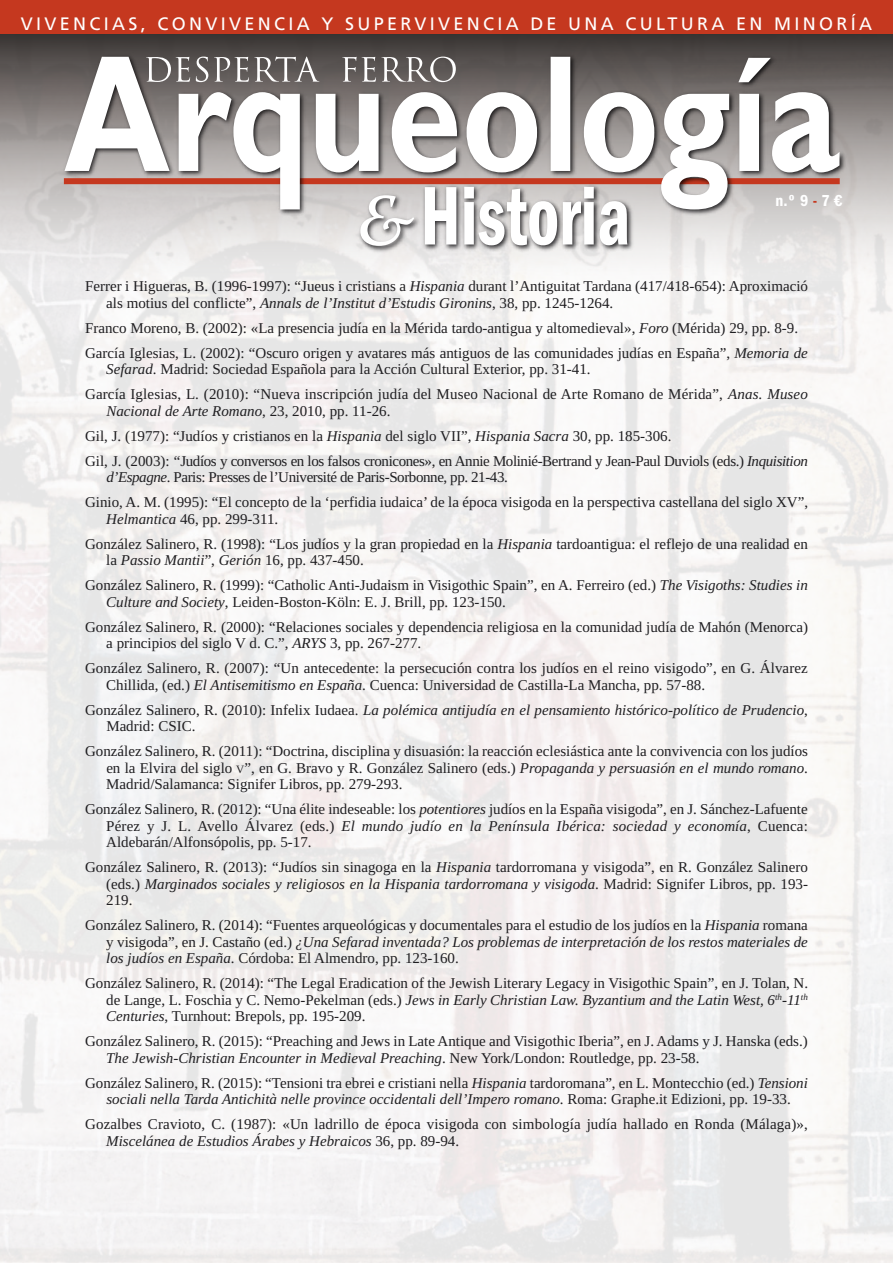
<style>
.page{position:relative;width:893px;height:1263px;background:#fff}
.page>*{position:absolute;margin:0;border:0;box-sizing:border-box;transform-origin:0 0}
.t1{font:18px "Frutiger LT Std";letter-spacing:.185em;color:#fff}
.t2{font:600 condensed 16.5px "Franklin Gothic LT";color:#fff}
.t3{font:15px/16.5px "Liberation Serif";color:#1f1e21}
.t4{font:15px/25px "Liberation Serif";letter-spacing:-.025em;color:#1f1e21}
.s1{color:#c5381f}
.s2{font-style:italic}
.s3{font-size:11.25px}
</style>
<div class="page">
<svg style="left:0;top:34px;width:893px;height:246px;background:#b4b1b0"></svg>
<img style="left:59px;top:52px;width:791px;height:169px">
<svg style="left:64px;top:57px;width:775px;height:152px"></svg>
<svg style="left:146px;top:57px;width:310px;height:25px;background:#7f7a79"></svg>
<div style="left:0;top:0;width:893px;height:34px;background:#c5381f"></div>
<img style="left:420px;top:182px;width:218px;height:75px">
<svg style="left:425px;top:187px;width:202px;height:58px"></svg>
<img style="left:355px;top:190px;width:70px;height:67px">
<svg style="left:360px;top:195px;width:54px;height:51px"></svg>
<p class="t1" style="left:21px;top:16px;width:853px">VIVENCIAS, CONVIVENCIA Y SUPERVIVENCIA DE UNA CULTURA EN MINORÍA</p>
<p class="t2" style="left:776px;top:191px;width:69px">n.º 9 <span class="s1">-</span> 7 €</p>
<p class="t3" style="left:106px;top:278px;width:703px;text-indent:-21px">Ferrer i Higueras, B. (1996-1997): “Jueus i cristians a <span class="s2">Hispania</span> durant l’Antiguitat Tardana (417/418-654): Aproximació als motius del conflicte”, <span class="s2">Annals de l’Institut d’Estudis Gironins</span>, 38, pp. 1245-1264.</p>
<p class="t3" style="left:85px;top:315px;width:724px;line-height:25px">Franco Moreno, B. (2002): «La presencia judía en la Mérida tardo-antigua y altomedieval», <span class="s2">Foro</span> (Mérida) 29, pp. 8-9.<br>García Iglesias, L. (2002): “Oscuro origen y avatares más antiguos de las comunidades judías en España”, <span class="s2">Memoria de</span></p>
<p class="t3" style="left:85px;top:356px;width:724px;line-height:25px;text-indent:21px"><span class="s2">Sefarad</span>. Madrid: Sociedad Española para la Acción Cultural Exterior, pp. 31-41.<br>García Iglesias, L. (2010): “Nueva inscripción judía del Museo Nacional de Arte Romano de Mérida”, <span class="s2">Anas. Museo</span></p>
<p class="t4" style="left:85px;top:398px;width:724px;text-indent:21px"><span class="s2">Nacional de Arte Romano</span>, 23, 2010, pp. 11-26.<br>Gil, J. (1977): “Judíos y cristianos en la <span class="s2">Hispania</span> del siglo VII”, <span class="s2">Hispania Sacra</span> 30, pp. 185-306.<br>Gil, J. (2003): “Judíos y conversos en los falsos cronicones», en Annie Molinié-Bertrand y Jean-Paul Duviols (eds.) <span class="s2">Inquisition</span></p>
<p class="t3" style="left:85px;top:464px;width:725px;line-height:25px;text-indent:21px"><span class="s2">d’Espagne</span>. Paris: Presses de l’Université de Paris-Sorbonne, pp. 21-43.<br>Ginio, A. M. (1995): “El concepto de la ‘perfidia iudaica’ de la época visigoda en la perspectiva castellana del siglo XV”,</p>
<p class="t3" style="left:85px;top:506px;width:724px;line-height:25px;text-indent:21px"><span class="s2">Helmantica</span> 46, pp. 299-311.<br>González Salinero, R. (1998): “Los judíos y la gran propiedad en la <span class="s2">Hispania</span> tardoantigua: el reflejo de una realidad en</p>
<p class="t3" style="left:85px;top:547px;width:724px;line-height:25px;text-indent:21px">la <span class="s2">Passio Mantii</span>”, <span class="s2">Gerión</span> 16, pp. 437-450.<br>González Salinero, R. (1999): “Catholic Anti-Judaism in Visigothic Spain”, en A. Ferreiro (ed.) <span class="s2">The Visigoths: Studies in</span></p>
<p class="t3" style="left:85px;top:589px;width:724px;line-height:25px;text-indent:21px"><span class="s2">Culture and Society</span>, Leiden-Boston-Köln: E. J. Brill, pp. 123-150.<br>González Salinero, R. (2000): “Relaciones sociales y dependencia religiosa en la comunidad judía de Mahón (Menorca)</p>
<p class="t3" style="left:85px;top:630px;width:724px;line-height:25px;text-indent:21px">a principios del siglo V d. C.”, <span class="s2">ARYS</span> 3, pp. 267-277.<br>González Salinero, R. (2007): “Un antecedente: la persecución contra los judíos en el reino visigodo”, en G. Álvarez</p>
<p class="t3" style="left:85px;top:672px;width:724px;line-height:25px;text-indent:21px">Chillida, (ed.) <span class="s2">El Antisemitismo en España</span>. Cuenca: Universidad de Castilla-La Mancha, pp. 57-88.<br>González Salinero, R. (2010): Infelix Iudaea. <span class="s2">La polémica antijudía en el pensamiento histórico-político de Prudencio</span>,</p>
<p class="t3" style="left:85px;top:713px;width:725px;line-height:25px;text-indent:21px">Madrid: CSIC.<br>González Salinero, R. (2011): “Doctrina, disciplina y disuasión: la reacción eclesiástica ante la convivencia con los judíos</p>
<p class="t3" style="left:106px;top:759px;width:703px">en la Elvira del siglo <span class="s3">V</span>”, en G. Bravo y R. González Salinero (eds.) <span class="s2">Propaganda y persuasión en el mundo romano</span>.<br>Madrid/Salamanca: Signifer Libros, pp. 279-293.</p>
<p class="t3" style="left:106px;top:801px;width:703px;text-align:justify;text-indent:-21px">González Salinero, R. (2012): “Una élite indeseable: los <span class="s2">potentiores</span> judíos en la España visigoda”, en J. Sánchez-Lafuente Pérez y J. L. Avello Álvarez (eds.) <span class="s2">El mundo judío en la Península Ibérica: sociedad y economía</span>, Cuenca:<br>Aldebarán/Alfonsópolis, pp. 5-17.</p>
<p class="t3" style="left:106px;top:859px;width:703px;text-align:justify;text-indent:-21px">González Salinero, R. (2013): “Judíos sin sinagoga en la <span class="s2">Hispania</span> tardorromana y visigoda”, en R. González Salinero (eds.) <span class="s2">Marginados sociales y religiosos en la Hispania tardorromana y visigoda</span>. Madrid: Signifer Libros, pp. 193- 219.</p>
<p class="t3" style="left:106px;top:917px;width:703px;text-align:justify;text-indent:-21px">González Salinero, R. (2014): “Fuentes arqueológicas y documentales para el estudio de los judíos en la <span class="s2">Hispania</span> romana y visigoda”, en J. Castaño (ed.) <span class="s2">¿Una Sefarad inventada? Los problemas de interpretación de los restos materiales de los judíos en España</span>. Córdoba: El Almendro, pp. 123-160.</p>
<p class="t3" style="left:106px;top:975px;width:703px;text-align:justify;text-indent:-21px">González Salinero, R. (2014): “The Legal Eradication of the Jewish Literary Legacy in Visigothic Spain”, en J. Tolan, N. de Lange, L. Foschia y C. Nemo-Pekelman (eds.) <span class="s2">Jews in Early Christian Law. Byzantium and the Latin West, 6</span><sup>th</sup><span class="s2">-11</span><sup>th </sup><span class="s2">Centuries</span>, Turnhout: Brepols, pp. 195-209.</p>
<p class="t3" style="left:106px;top:1033px;width:703px;text-indent:-21px">González Salinero, R. (2015): “Preaching and Jews in Late Antique and Visigothic Iberia”, en J. Adams y J. Hanska (eds.)<br><span class="s2">The Jewish-Christian Encounter in Medieval Preaching</span>. New York/London: Routledge, pp. 23-58.</p>
<p class="t3" style="left:85px;top:1074px;width:724px;text-align:center">González Salinero, R. (2015): “Tensioni tra ebrei e cristiani nella <span class="s2">Hispania</span> tardoromana”, en L. Montecchio (ed.) <span class="s2">Tensioni sociali nella Tarda Antichità nelle province occidentali dell’Impero romano</span>. Roma: Graphe.it Edizioni, pp. 19-33.</p>
<p class="t3" style="left:106px;top:1116px;width:703px;text-indent:-21px">Gozalbes Cravioto, C. (1987): «Un ladrillo de época visigoda con simbología judía hallado en Ronda (Málaga)»,<br><span class="s2">Miscelánea de Estudios Árabes y Hebraicos</span> 36, pp. 89-94.</p>
</div>
